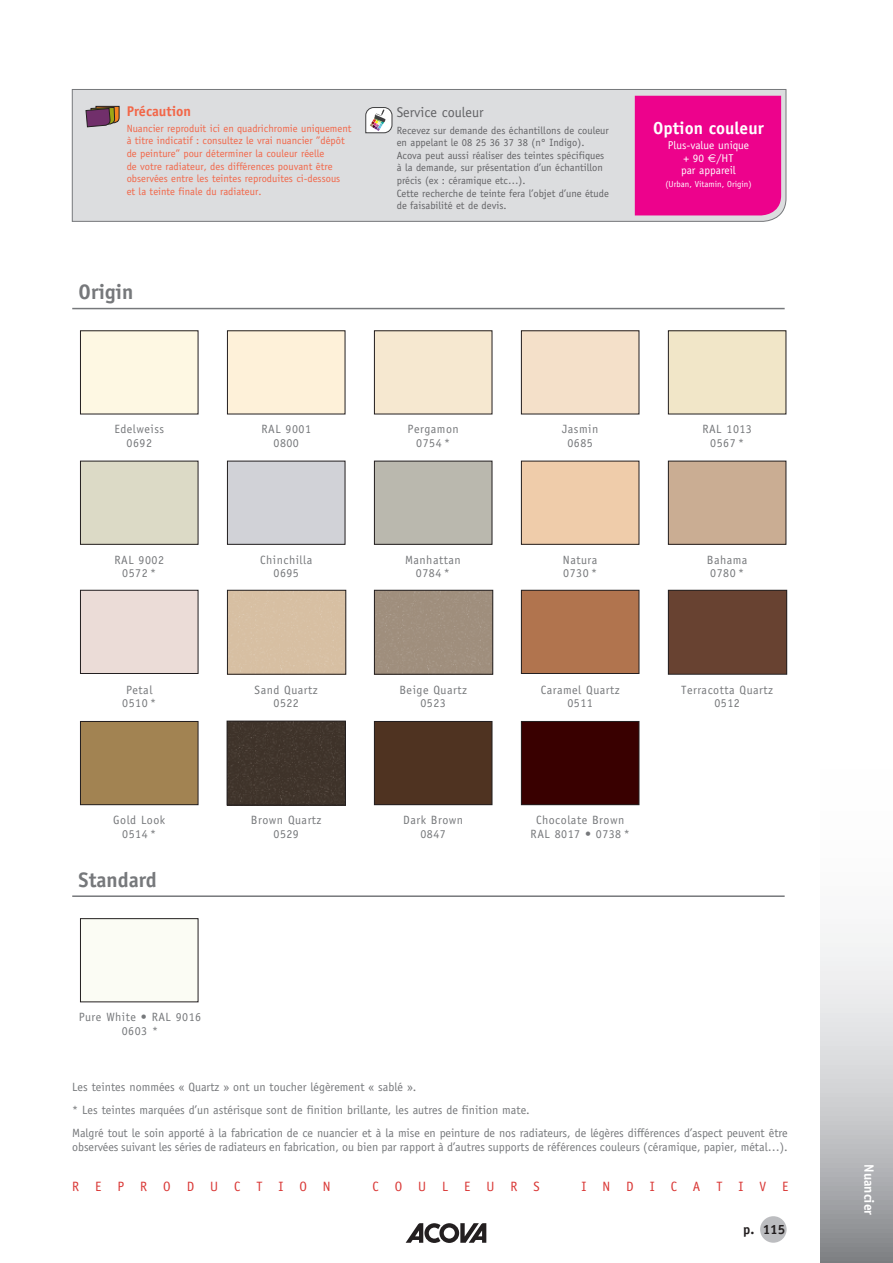
<style>
.page{position:relative;width:893px;height:1263px;background:#fff}
.page>*{position:absolute;margin:0;border:0;box-sizing:border-box;transform-origin:0 0}
.t1{font:700 21px "Officina Sans";color:#76787b}
.t2{font:700 17.4px "Officina Sans";color:#fff}
.t3{font:14.1px "Officina Sans";color:#636366}
.t4{font:700 14.1px "Officina Sans";color:#f26648}
.t5{font:13.5px "Officina Sans";letter-spacing:1.18em;color:#d93735}
.t6{font:700 13.5px "Officina Sans";color:#fff}
.t7{font:700 13.5px "Officina Sans";color:#231f20}
.t8{font:12px/23px "Officina Sans";color:#76787b}
.t9{font:12px/13.5px "Officina Sans";letter-spacing:.04em;color:#76787b;text-align:center}
.t10{font:12px "Officina Sans Std";color:#76787b}
.t11{font:11.25px/12.3px "Officina Sans";color:#fff;text-align:center}
.t12{font:10.5px/12.6px "Officina Sans";color:#636366}
.t13{font:10.5px/12.6px "Officina Sans";color:#f26648}
.t14{font:8.7px "Officina Sans";color:#fff}
.s1{font-family:"Euro Sans"}
</style>
<div class="page">
<div style="left:80px;top:461px;width:118px;height:83px;background:#dcdac6"></div>
<div style="left:80px;top:461px;width:118px;height:84px;border:1px solid #231f20"></div>
<div style="left:227px;top:461px;width:118px;height:83px;background:#d1d2d7"></div>
<div style="left:227px;top:461px;width:118px;height:84px;border:1px solid #231f20"></div>
<div style="left:374px;top:461px;width:118px;height:83px;background:#bab8ae"></div>
<div style="left:374px;top:461px;width:118px;height:84px;border:1px solid #231f20"></div>
<div style="left:521px;top:461px;width:118px;height:83px;background:#efccaa"></div>
<div style="left:521px;top:461px;width:118px;height:84px;border:1px solid #231f20"></div>
<div style="left:80px;top:331px;width:118px;height:83px;background:#fef8e3"></div>
<div style="left:227px;top:331px;width:118px;height:83px;background:#fef1d9"></div>
<div style="left:374px;top:331px;width:118px;height:83px;background:#f6e8d0"></div>
<div style="left:374px;top:330px;width:118px;height:84px;border:1px solid #231f20"></div>
<div style="left:521px;top:331px;width:118px;height:83px;background:#f4e0c9"></div>
<div style="left:521px;top:330px;width:118px;height:84px;border:1px solid #231f20"></div>
<div style="left:668px;top:331px;width:118px;height:83px;background:#f1e6c8"></div>
<div style="left:668px;top:330px;width:118px;height:84px;border:1px solid #231f20"></div>
<div style="left:668px;top:461px;width:118px;height:83px;background:#caad93"></div>
<div style="left:668px;top:461px;width:118px;height:84px;border:1px solid #231f20"></div>
<hr style="left:72px;top:308px;width:713px;height:1px;background:#76787b">
<div style="left:80px;top:590px;width:118px;height:83px;background:#ebdcd7"></div>
<div style="left:80px;top:590px;width:118px;height:84px;border:1px solid #231f20"></div>
<div style="left:521px;top:590px;width:118px;height:83px;background:#b1744e"></div>
<div style="left:521px;top:590px;width:118px;height:84px;border:1px solid #231f20"></div>
<div style="left:229px;top:592px;width:115px;height:81px;background:#d7bfa2"></div>
<div style="left:227px;top:590px;width:119px;height:85px;border:1px solid #231f20"></div>
<div style="left:376px;top:592px;width:115px;height:81px;background:#a08f7d"></div>
<div style="left:374px;top:590px;width:119px;height:85px;border:1px solid #231f20"></div>
<div style="left:668px;top:590px;width:119px;height:84px;background:#684231"></div>
<div style="left:668px;top:590px;width:119px;height:85px;border:1px solid #231f20"></div>
<div style="left:80px;top:721px;width:118px;height:84px;background:#a28352"></div>
<div style="left:80px;top:721px;width:118px;height:84px;border:1px solid #231f20"></div>
<div style="left:374px;top:721px;width:118px;height:84px;background:#4f3321"></div>
<div style="left:374px;top:721px;width:118px;height:84px;border:1px solid #231f20"></div>
<div style="left:521px;top:721px;width:118px;height:84px;background:#390000"></div>
<div style="left:521px;top:721px;width:118px;height:84px;border:1px solid #231f20"></div>
<div style="left:229px;top:723px;width:115px;height:80px;background:#40342b"></div>
<div style="left:227px;top:721px;width:119px;height:84px;border:1px solid #231f20"></div>
<div style="left:80px;top:919px;width:118px;height:83px;background:#fbfcf4"></div>
<div style="left:80px;top:918px;width:118px;height:84px;border:1px solid #231f20"></div>
<hr style="left:72px;top:895px;width:713px;height:2px;background:#76787b">
<div style="left:72px;top:89px;width:715px;height:133px;background:#dcdddf"></div>
<div style="left:635px;top:96px;width:146px;height:119px;background:#ed028c"></div>
<svg style="left:86px;top:106px;width:33px;height:21px"></svg>
<svg style="left:364px;top:107px;width:29px;height:28px"></svg>
<svg style="left:821px;top:933px;width:72px;height:330px;background:#c7c8cb"></svg>
<svg style="left:406px;top:1223px;width:80px;height:20px"></svg>
<div style="left:760px;top:1216px;width:27px;height:27px;background:#bcbdc0;border-radius:50%"></div>
<p class="t4" style="left:127px;top:102px;width:66px">Précaution</p>
<p class="t13" style="left:127px;top:122px;width:226px">Nuancier reproduit ici en quadrichromie uniquement à titre indicatif : consultez le vrai nuancier ”dépôt de peinture” pour déterminer la couleur réelle<br>de votre radiateur, des différences pouvant être observées entre les teintes reproduites ci-dessous et la teinte finale du radiateur.</p>
<h1 class="t1" style="left:79px;top:279px;width:56px">Origin</h1>
<p class="t3" style="left:397px;top:104px;width:88px">Service couleur</p>
<p class="t12" style="left:397px;top:124px;width:214px">Recevez sur demande des échantillons de couleur en appelant le 08 25 36 37 38 (n° Indigo).<br>Acova peut aussi réaliser des teintes spécifiques à la demande, sur présentation d’un échantillon précis (ex : céramique etc…).<br>Cette recherche de teinte fera l’objet d’une étude de faisabilité et de devis.</p>
<h2 class="t2" style="left:653px;top:117px;width:112px">Option couleur</h2>
<p class="t11" style="left:668px;top:139px;width:83px">Plus-value unique + 90 <span class="s1">e</span>/HT<br>par appareil</p>
<p class="t14" style="left:665px;top:179px;width:88px">(Urban, Vitamin, Origin)</p>
<p class="t9" style="left:114px;top:422px;width:51px">Edelweiss<br>0692</p>
<p class="t9" style="left:261px;top:422px;width:51px">RAL 9001<br>0800</p>
<p class="t9" style="left:408px;top:422px;width:53px">Pergamon<br>0754 *</p>
<p class="t9" style="left:562px;top:422px;width:38px">Jasmin<br>0685</p>
<p class="t9" style="left:702px;top:422px;width:51px">RAL 1013<br>0567 *</p>
<p class="t9" style="left:115px;top:553px;width:51px">RAL 9002<br>0572 *</p>
<p class="t9" style="left:260px;top:553px;width:54px">Chinchilla<br>0695</p>
<p class="t9" style="left:405px;top:553px;width:57px">Manhattan<br>0784 *</p>
<p class="t9" style="left:563px;top:553px;width:36px;text-align:left">Natura<br>0730 *</p>
<p class="t9" style="left:122px;top:683px;width:35px">Petal<br>0510 *</p>
<p class="t9" style="left:255px;top:683px;width:65px">Sand Quartz<br>0522</p>
<p class="t9" style="left:399px;top:683px;width:69px">Beige Quartz<br>0523</p>
<p class="t9" style="left:541px;top:683px;width:81px">Caramel Quartz<br>0511</p>
<p class="t9" style="left:113px;top:813px;width:53px">Gold Look<br>0514 *</p>
<p class="t9" style="left:251px;top:813px;width:72px">Brown Quartz<br>0529</p>
<p class="t9" style="left:403px;top:813px;width:61px">Dark Brown<br>0847</p>
<p class="t9" style="left:531px;top:813px;width:101px;line-height:14.4px">Chocolate Brown<br>RAL 8017 • 0738 *</p>
<h1 class="t1" style="left:79px;top:867px;width:80px">Standard</h1>
<p class="t9" style="left:79px;top:1010px;width:124px">Pure White • RAL 9016<br>0603 *</p>
<p class="t9" style="left:707px;top:553px;width:42px;text-align:left">Bahama<br>0780 *</p>
<p class="t9" style="left:681px;top:683px;width:93px">Terracotta Quartz<br>0512</p>
<p class="t10" style="left:72px;top:1080px;width:346px">Les teintes nommées « Quartz » ont un toucher légèrement « sablé ».</p>
<p class="t8" style="left:72px;top:1098px;width:717px">* Les teintes marquées d’un astérisque sont de finition brillante, les autres de finition mate.<br>Malgré tout le soin apporté à la fabrication de ce nuancier et à la mise en peinture de nos radiateurs, de légères différences d’aspect peuvent être</p>
<p class="t8" style="left:72px;top:1135px;width:717px">observées suivant les séries de radiateurs en fabrication, ou bien par rapport à d’autres supports de références couleurs (céramique, papier, métal…).</p>
<p class="t5" style="left:72px;top:1178px;width:260px">REPRODUCTION</p>
<p class="t5" style="left:372px;top:1178px;width:169px">COULEURS</p>
<p class="t5" style="left:582px;top:1178px;width:208px">INDICATIVE</p>
<p class="t7" style="left:743px;top:1220px;width:43px">p. 115</p>
<p class="t6" style="left:877px;top:1164px;width:53px;rotate:90deg">Nuancier</p>
</div>
